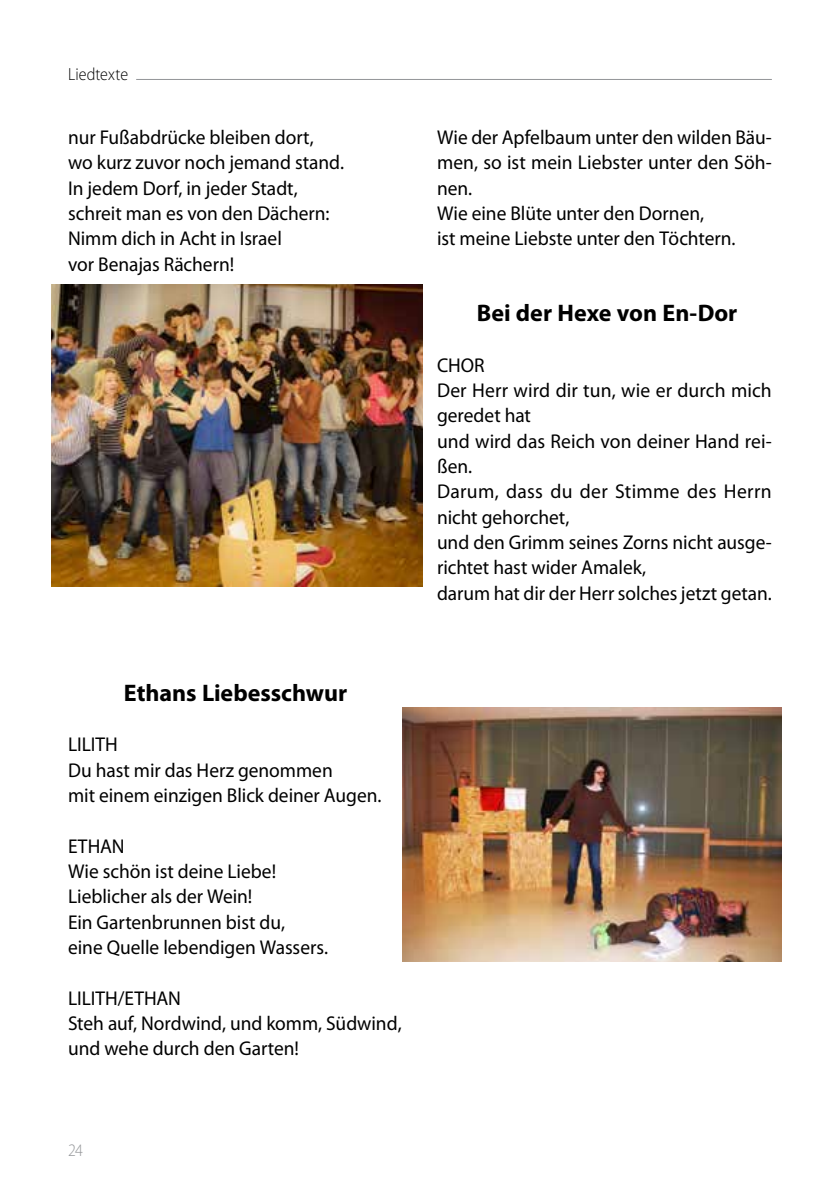
<style>
.page{position:relative;width:840px;height:1191px;background:#fff}
.page>*{position:absolute;margin:0;border:0;box-sizing:border-box;transform-origin:0 0}
.t1{font:700 24px "Myriad Pro";color:#000}
.t2{font:20px/25.2px "Myriad Pro";color:#000}
.t3{font:300 17.6px "Myriad Pro";letter-spacing:.005em;color:#000;scale:.91 1}
.t4{font:300 17.6px "Myriad Pro";color:#939598;scale:.91 1}
</style>
<div class="page">
<hr style="left:136px;top:79px;width:635px;height:1px;background:#939598">
<img style="left:51px;top:284px;width:371px;height:303px">
<img style="left:403px;top:707px;width:377px;height:254px">
<p class="t3" style="left:68px;top:64px;width:67px">Liedtexte</p>
<p class="t2" style="left:68px;top:124px;width:277px">nur Fußabdrücke bleiben dort,<br>wo kurz zuvor noch jemand stand.<br>In jedem Dorf, in jeder Stadt, schreit man es von den Dächern:<br>Nimm dich in Acht in Israel<br>vor Benajas Rächern!</p>
<p class="t1" style="left:124px;top:677px;width:224px">Ethans Liebesschwur</p>
<p class="t2" style="left:68px;top:731px;width:315px">LILITH<br>Du hast mir das Herz genommen<br>mit einem einzigen Blick deiner Augen.</p>
<p class="t2" style="left:68px;top:833px;width:261px">ETHAN<br>Wie schön ist deine Liebe!<br>Lieblicher als der Wein!<br>Ein Gartenbrunnen bist du,<br>eine Quelle lebendigen Wassers.</p>
<p class="t2" style="left:68px;top:984px;width:335px">LILITH/ETHAN<br>Steh auf, Nordwind, und komm, Südwind, und wehe durch den Garten!</p>
<p class="t4" style="left:68px;top:1140px;width:18px">24</p>
<p class="t2" style="left:437px;top:124px;width:336px">Wie der Apfelbaum unter den wilden Bäu&shy;men, so ist mein Liebster unter den Söh&shy;nen.<br>Wie eine Blüte unter den Dornen,<br>ist meine Liebste unter den Töchtern.</p>
<p class="t1" style="left:476px;top:297px;width:262px">Bei der Hexe von En-Dor</p>
<p class="t2" style="left:437px;top:352px;width:336px">CHOR<br>Der Herr wird dir tun, wie er durch mich geredet hat<br>und wird das Reich von deiner Hand rei&shy;ßen.<br>Darum, dass du der Stimme des Herrn nicht gehorchet,<br>und den Grimm seines Zorns nicht ausge&shy;richtet hast wider Amalek,<br>darum hat dir der Herr solches jetzt getan.</p>
</div>
